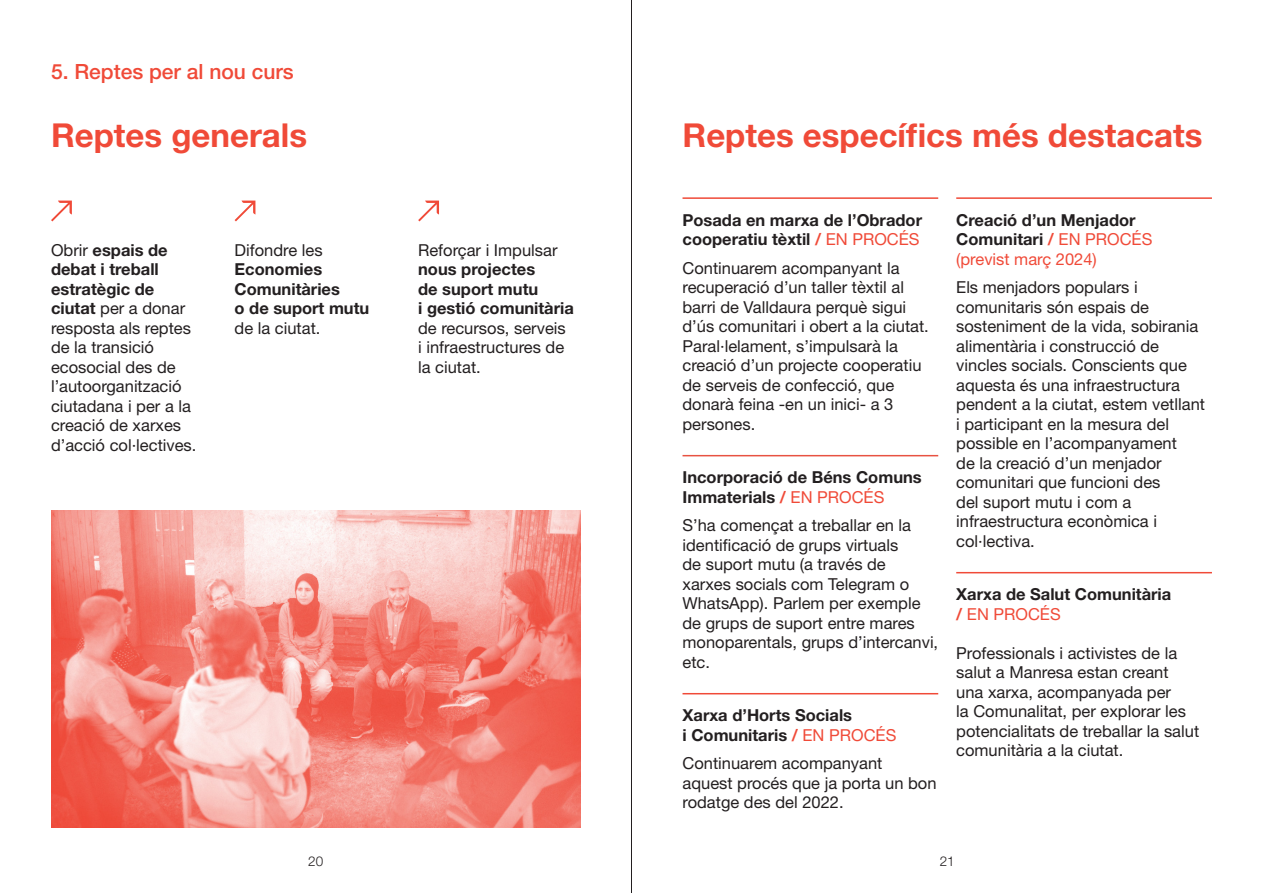
<style>
.page{position:relative;width:1263px;height:893px;background:#fff}
.page>*{position:absolute;margin:0;border:0;box-sizing:border-box;transform-origin:0 0}
.Text_base{font:700 33px "Helvetica Neue LT Std";color:#f04a38}
._0_TÍTOL{font:500 21px "Helvetica Neue LT Std";color:#f04a38}
.Text_base-2{font:16.5px/19.5px "Helvetica Neue LT Std";color:#231f20}
.Text_base-3{font:700 16.5px/19.5px "Helvetica Neue LT Std";color:#231f20}
.t1{font:300 13.5px "Helvetica Neue LT Std";color:#231f20}
.s1{font-weight:700}
.s2{font-weight:400}
.s3{color:#f04a38}
.s4{font-weight:400;color:#f04a38}
</style>
<div class="page">
<hr style="left:631px;top:0;width:1px;height:893px;background:#231f20">
<svg style="left:51px;top:201px;width:21px;height:20px"></svg>
<svg style="left:235px;top:201px;width:20px;height:20px"></svg>
<svg style="left:418px;top:201px;width:21px;height:20px"></svg>
<img style="left:51px;top:510px;width:529px;height:318px">
<hr style="left:682px;top:197px;width:256px;height:2px;background:#f04a38">
<hr style="left:682px;top:455px;width:256px;height:1px;background:#e85242">
<hr style="left:682px;top:693px;width:256px;height:1px;background:#f04a38">
<hr style="left:956px;top:197px;width:256px;height:2px;background:#f04a38">
<hr style="left:956px;top:572px;width:256px;height:1px;background:#f04a38">
<p class="_0_TÍTOL" style="left:51px;top:59px;width:244px">5. Reptes per al nou curs</p>
<p class="Text_base" style="left:51px;top:115px;width:258px">Reptes generals</p>
<p class="Text_base" style="left:682px;top:115px;width:521px">Reptes específics més destacats</p>
<p class="Text_base-2" style="left:51px;top:240px;width:147px">Obrir <span class="s1">espais de debat i treball estratègic de ciutat</span> per a donar resposta als reptes de la transició ecosocial des de l’autoorganització ciutadana i per a la creació de xarxes d’acció col·lectives.</p>
<p class="Text_base-3" style="left:235px;top:240px;width:136px"><span class="s2">Difondre les<br></span>Economies<br>Comunitàries<br>o de suport mutu <span class="s2">de la ciutat.</span></p>
<p class="Text_base-2" style="left:418px;top:240px;width:157px">Reforçar i Impulsar <span class="s1">nous projectes<br>de suport mutu<br>i gestió comunitària </span>de recursos, serveis<br>i infraestructures de la ciutat.</p>
<p class="Text_base-3" style="left:682px;top:210px;width:241px">Posada en marxa de l’Obrador cooperatiu tèxtil <span class="s3">/</span> <span class="s4">EN PROCÉS</span></p>
<p class="Text_base-2" style="left:682px;top:258px;width:248px">Continuarem acompanyant la recuperació d’un taller tèxtil al barri de Valldaura perquè sigui d’ús comunitari i obert a la ciutat.<br>Paral·lelament, s’impulsarà la creació d’un projecte cooperatiu de serveis de confecció, que donarà feina -en un inici- a 3 persones.</p>
<p class="Text_base-3" style="left:682px;top:467px;width:241px">Incorporació de Béns Comuns<br>Immaterials <span class="s3">/</span> <span class="s4">EN PROCÉS</span></p>
<p class="Text_base-2" style="left:682px;top:515px;width:257px">S’ha començat a treballar en la identificació de grups virtuals<br>de suport mutu (a través de xarxes socials com Telegram o<br>WhatsApp). Parlem per exemple de grups de suport entre mares monoparentals, grups d’intercanvi, etc.</p>
<p class="Text_base-3" style="left:682px;top:705px;width:215px">Xarxa d’Horts Socials<br>i Comunitaris <span class="s3">/</span> <span class="s4">EN PROCÉS</span></p>
<p class="Text_base-2" style="left:682px;top:753px;width:255px">Continuarem acompanyant aquest procés que ja porta un bon rodatge des del 2022.</p>
<p class="Text_base-3" style="left:956px;top:210px;width:198px">Creació d’un Menjador<br>Comunitari <span class="s3">/</span> <span class="s4">EN PROCÉS (previst març 2024)</span></p>
<p class="Text_base-2" style="left:956px;top:277px;width:250px">Els menjadors populars i comunitaris són espais de sosteniment de la vida, sobirania alimentària i construcció de vincles socials. Conscients que aquesta és una infraestructura pendent a la ciutat, estem vetllant i participant en la mesura del possible en l’acompanyament<br>de la creació d’un menjador comunitari que funcioni des<br>del suport mutu i com a infraestructura econòmica i col·lectiva.</p>
<p class="Text_base-3" style="left:956px;top:584px;width:217px">Xarxa de Salut Comunitària <span class="s3">/</span> <span class="s4">EN PROCÉS</span></p>
<p class="Text_base-2" style="left:956px;top:643px;width:244px">Professionals i activistes de la salut a Manresa estan creant una xarxa, acompanyada per<br>la Comunalitat, per explorar les potencialitats de treballar la salut comunitària a la ciutat.</p>
<p class="t1" style="left:308px;top:853px;width:17px">20</p>
<p class="t1" style="left:940px;top:853px;width:17px">21</p>
</div>
